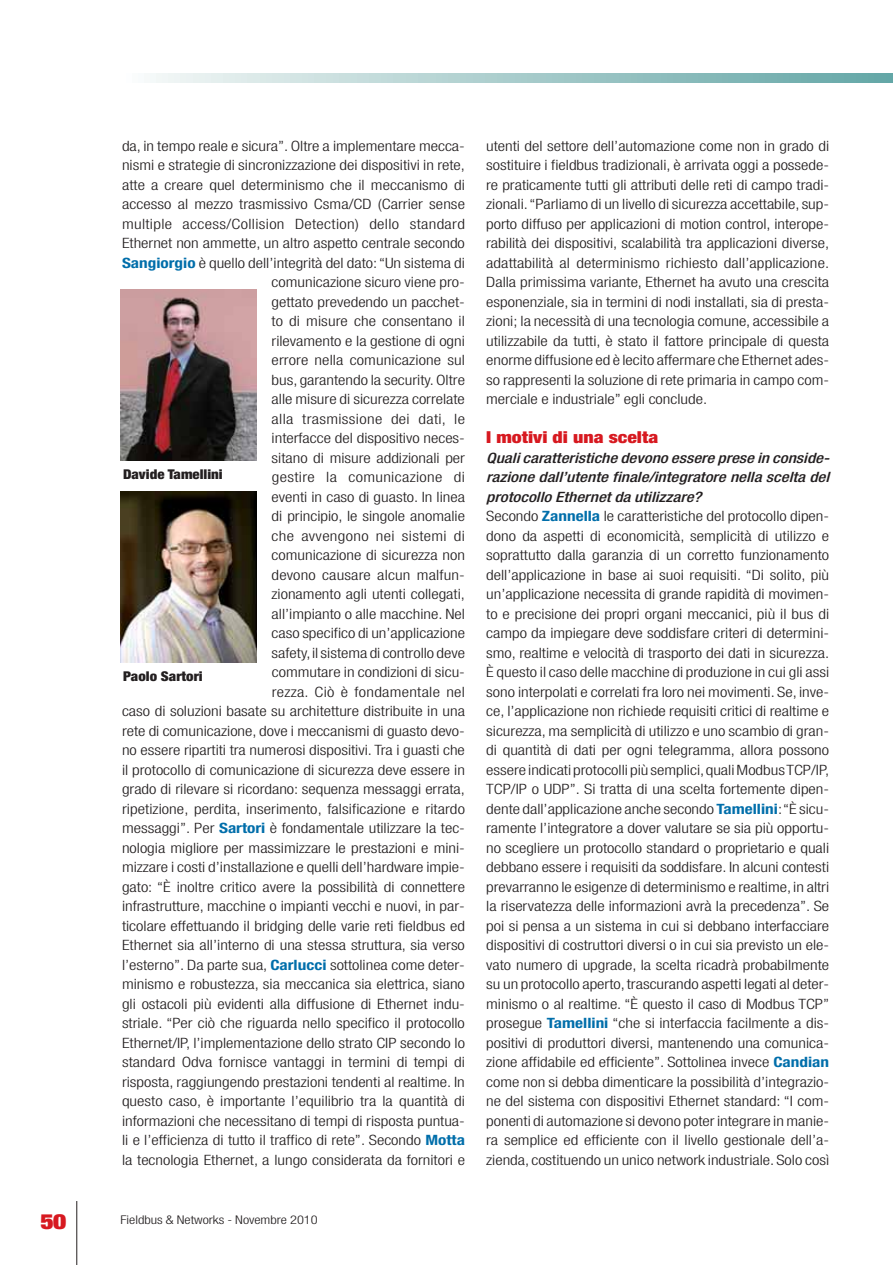
<style>
.page{position:relative;width:893px;height:1265px;background:#fff}
.page>*{position:absolute;margin:0;border:0;box-sizing:border-box;transform-origin:0 0}
.t1{font:900 expanded 21px "Helvetica Neue LT";color:#d71920;scale:1.2 1}
.t2{font:900 condensed 16.5px "Helvetica Neue LT";color:#d71920;scale:1.2 1}
.t3{font:300 condensed 14.25px/19.5px "Helvetica Neue LT";color:#231f20;text-align:right;scale:1.2 1}
.t4{font:900 condensed 13.5px "Helvetica Neue LT";color:#231f20;scale:1.1 1}
.t5{font:300 condensed 12px "Helvetica Neue LT";color:#231f20;scale:1.2 1}
.s1{font-weight:700;color:#006eaa}
.s2{font-weight:500;font-style:italic}
</style>
<div class="page">
<svg style="left:150px;top:74px;width:743px;height:8px;background:#a8cccc"></svg>
<hr style="left:77px;top:1201px;width:1px;height:64px;background:#231f20">
<img style="left:120px;top:289px;width:137px;height:171px">
<img style="left:120px;top:492px;width:137px;height:171px">
<p class="t3" style="left:122px;top:138px;width:287px">da, in tempo reale e sicura”. Oltre a implementare mecca&shy;nismi e strategie di sincronizzazione dei dispositivi in rete, atte a creare quel determinismo che il meccanismo di accesso al mezzo trasmissivo Csma/CD (Carrier sense multiple access/Collision Detection) dello standard Ethernet non ammette, un altro aspetto centrale secondo <span class="s1">Sangiorgio</span> è quello dell’integrità del dato: “Un sistema di comunicazione sicuro viene pro-<br>gettato prevedendo un pacchet-<br>to di misure che consentano il<br>rilevamento e la gestione di ogni<br>errore nella comunicazione sul<br>bus, garantendo la security. Oltre<br>alle misure di sicurezza correlate<br>alla trasmissione dei dati, le<br>interfacce del dispositivo neces-<br>sitano di misure addizionali per<br>gestire la comunicazione di<br>eventi in caso di guasto. In linea<br>di principio, le singole anomalie<br>che avvengono nei sistemi di<br>comunicazione di sicurezza non<br>devono causare alcun malfun-<br>zionamento agli utenti collegati,<br>all’impianto o alle macchine. Nel<br>caso specifico di un’applicazione<br>safety, il sistema di controllo deve<br>commutare in condizioni di sicu-<br>rezza. Ciò è fondamentale nel<br>caso di soluzioni basate su architetture distribuite in una rete di comunicazione, dove i meccanismi di guasto devo&shy;no essere ripartiti tra numerosi dispositivi. Tra i guasti che il protocollo di comunicazione di sicurezza deve essere in grado di rilevare si ricordano: sequenza messaggi errata, ripetizione, perdita, inserimento, falsificazione e ritardo messaggi”. Per <span class="s1">Sartori</span> è fondamentale utilizzare la tec&shy;nologia migliore per massimizzare le prestazioni e mini&shy;mizzare i costi d’installazione e quelli dell’hardware impie&shy;gato: “È inoltre critico avere la possibilità di connettere infrastrutture, macchine o impianti vecchi e nuovi, in par&shy;ticolare effettuando il bridging delle varie reti fieldbus ed Ethernet sia all’interno di una stessa struttura, sia verso l’esterno”. Da parte sua, <span class="s1">Carlucci</span> sottolinea come deter&shy;minismo e robustezza, sia meccanica sia elettrica, siano gli ostacoli più evidenti alla diffusione di Ethernet indu&shy;striale. “Per ciò che riguarda nello specifico il protocollo Ethernet/IP, l’implementazione dello strato CIP secondo lo standard Odva fornisce vantaggi in termini di tempi di risposta, raggiungendo prestazioni tendenti al realtime. In questo caso, è importante l’equilibrio tra la quantità di informazioni che necessitano di tempi di risposta puntua&shy;li e l’efficienza di tutto il traffico di rete”. Secondo <span class="s1">Motta </span>la tecnologia Ethernet, a lungo considerata da fornitori e</p>
<p class="t3" style="left:486px;top:138px;width:287px;text-align:justify">utenti del settore dell’automazione come non in grado di sostituire i fieldbus tradizionali, è arrivata oggi a possede&shy;re praticamente tutti gli attributi delle reti di campo tradi&shy;zionali. “Parliamo di un livello di sicurezza accettabile, sup&shy;porto diffuso per applicazioni di motion control, interope&shy;rabilità dei dispositivi, scalabilità tra applicazioni diverse, adattabilità al determinismo richiesto dall’applicazione.<br>Dalla primissima variante, Ethernet ha avuto una crescita esponenziale, sia in termini di nodi installati, sia di presta&shy;zioni; la necessità di una tecnologia comune, accessibile a utilizzabile da tutti, è stato il fattore principale di questa enorme diffusione ed è lecito affermare che Ethernet ades&shy;so rappresenti la soluzione di rete primaria in campo com&shy;merciale e industriale” egli conclude.</p>
<p class="t2" style="left:486px;top:431px;width:145px">I motivi di una scelta</p>
<p class="t3" style="left:486px;top:450px;width:288px;text-align:left"><span class="s2">Quali caratteristiche devono essere prese in conside&shy;razione dall’utente finale/integratore nella scelta del protocollo Ethernet da utilizzare?<br></span>Secondo <span class="s1">Zannella</span> le caratteristiche del protocollo dipen&shy;dono da aspetti di economicità, semplicità di utilizzo e soprattutto dalla garanzia di un corretto funzionamento dell’applicazione in base ai suoi requisiti. “Di solito, più un’applicazione necessita di grande rapidità di movimen&shy;to e precisione dei propri organi meccanici, più il bus di campo da impiegare deve soddisfare criteri di determini&shy;smo, realtime e velocità di trasporto dei dati in sicurezza.<br>È questo il caso delle macchine di produzione in cui gli assi sono interpolati e correlati fra loro nei movimenti. Se, inve&shy;ce, l’applicazione non richiede requisiti critici di realtime e sicurezza, ma semplicità di utilizzo e uno scambio di gran&shy;di quantità di dati per ogni telegramma, allora possono essere indicati protocolli più semplici, quali Modbus TCP/IP, TCP/IP o UDP”. Si tratta di una scelta fortemente dipen&shy;dente dall’applicazione anche secondo <span class="s1">Tamellini</span>: “È sicu&shy;ramente l’integratore a dover valutare se sia più opportu&shy;no scegliere un protocollo standard o proprietario e quali debbano essere i requisiti da soddisfare. In alcuni contesti prevarranno le esigenze di determinismo e realtime, in altri la riservatezza delle informazioni avrà la precedenza”. Se poi si pensa a un sistema in cui si debbano interfacciare dispositivi di costruttori diversi o in cui sia previsto un ele&shy;vato numero di upgrade, la scelta ricadrà probabilmente su un protocollo aperto, trascurando aspetti legati al deter&shy;minismo o al realtime. “È questo il caso di Modbus TCP” prosegue <span class="s1">Tamellini</span> “che si interfaccia facilmente a dis&shy;positivi di produttori diversi, mantenendo una comunica&shy;zione affidabile ed efficiente”. Sottolinea invece <span class="s1">Candian </span>come non si debba dimenticare la possibilità d’integrazio&shy;ne del sistema con dispositivi Ethernet standard: “I com&shy;ponenti di automazione si devono poter integrare in manie&shy;ra semplice ed efficiente con il livello gestionale dell’a&shy;zienda, costituendo un unico network industriale. Solo così</p>
<p class="t4" style="left:123px;top:469px;width:92px">Davide Tamellini</p>
<p class="t4" style="left:123px;top:671px;width:74px">Paolo Sartori</p>
<h1 class="t1" style="left:40px;top:1208px;width:23px">50</h1>
<p class="t5" style="left:121px;top:1215px;width:166px">Fieldbus &amp; Networks - Novembre 2010</p>
</div>
